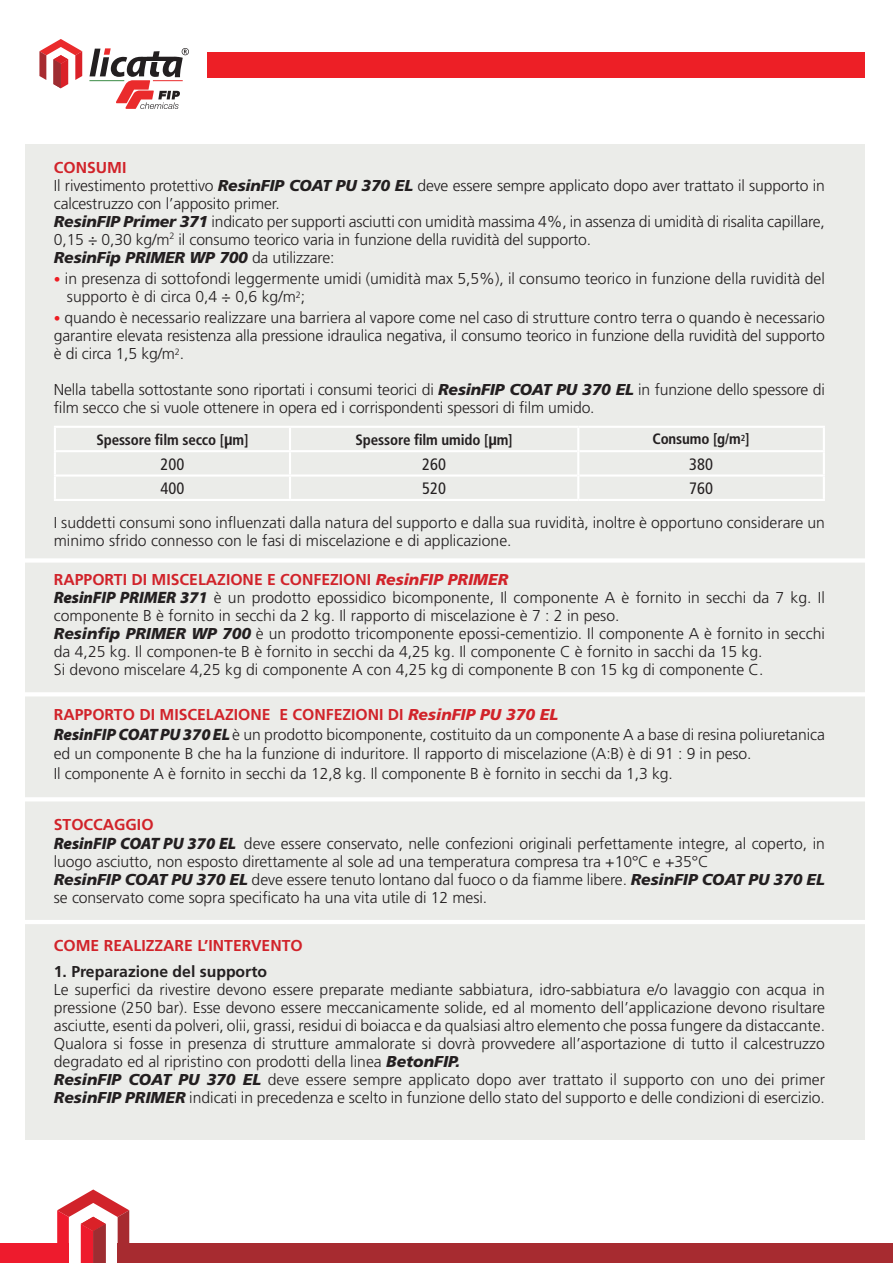
<style>
.page{position:relative;width:893px;height:1263px;background:#fff}
.page>*{position:absolute;margin:0;border:0;box-sizing:border-box;transform-origin:0 0}
.t1{font:condensed 16.5px "Frutiger";color:#231f20}
.t2{font:300 15.75px/18px "Frutiger";color:#231f20}
.t3{font:700 15.75px "Frutiger";color:#d1232a}
.t4{font:700 15.75px "Frutiger";color:#231f20}
.t5{font:700 condensed 15px "Frutiger";letter-spacing:-.01em;color:#231f20}
.s1{font-weight:700;color:#d1232a}
.s2{font-weight:900;font-style:italic}
.s3{font-size:13.5px;color:#ee1d23}
.s4{font-family:"Frutiger LT Std";font-size:16.5px}
.s5{font-weight:900;font-style:italic;color:#d1232a}
.s6{font-family:"Myriad Pro";font-weight:900;font-style:italic;font-size:16.5px}
</style>
<div class="page">
<svg style="left:39px;top:39px;width:43px;height:49px"></svg>
<hr style="left:89px;top:80px;width:35px;height:1px;background:#3b8c45">
<svg style="left:90px;top:48px;width:99px;height:61px"></svg>
<div style="left:118px;top:1244px;width:770px;height:19px;background:#a72b30"></div>
<div style="left:888px;top:1244px;width:5px;height:19px;background:#a72b30"></div>
<svg style="left:57px;top:1189px;width:72px;height:74px"></svg>
<div style="left:0;top:1244px;width:69px;height:19px;background:#ee1b2d"></div>
<div style="left:26px;top:145px;width:839px;height:995px;background:#ebece9"></div>
<div style="left:12px;top:558px;width:863px;height:5px;background:#fff"></div>
<hr style="left:12px;top:797px;width:863px;height:4px;background:#fff">
<hr style="left:12px;top:920px;width:863px;height:4px;background:#fff">
<hr style="left:12px;top:692px;width:863px;height:4px;background:#fff">
<hr style="left:289px;top:428px;width:2px;height:22px;background:#fff">
<hr style="left:54px;top:450px;width:236px;height:2px;background:#fff">
<hr style="left:290px;top:450px;width:287px;height:2px;background:#fff">
<hr style="left:289px;top:452px;width:2px;height:22px;background:#fff">
<hr style="left:579px;top:450px;width:246px;height:2px;background:#fff">
<hr style="left:54px;top:474px;width:236px;height:3px;background:#fff">
<hr style="left:290px;top:474px;width:287px;height:3px;background:#fff">
<hr style="left:289px;top:477px;width:2px;height:22px;background:#fff">
<hr style="left:579px;top:474px;width:246px;height:3px;background:#fff">
<hr style="left:54px;top:499px;width:236px;height:2px;background:#fff">
<hr style="left:290px;top:499px;width:288px;height:2px;background:#fff">
<hr style="left:578px;top:499px;width:247px;height:2px;background:#fff">
<hr style="left:54px;top:426px;width:236px;height:2px;background:#fff">
<hr style="left:54px;top:428px;width:2px;height:22px;background:#fff">
<hr style="left:290px;top:426px;width:288px;height:2px;background:#fff">
<hr style="left:578px;top:426px;width:247px;height:2px;background:#fff">
<hr style="left:823px;top:428px;width:2px;height:22px;background:#fff">
<hr style="left:54px;top:452px;width:2px;height:22px;background:#fff">
<hr style="left:823px;top:452px;width:2px;height:22px;background:#fff">
<hr style="left:54px;top:477px;width:2px;height:22px;background:#fff">
<hr style="left:823px;top:477px;width:2px;height:22px;background:#fff">
<hr style="left:577px;top:428px;width:2px;height:23px;background:#fff">
<hr style="left:577px;top:451px;width:2px;height:24px;background:#fff">
<hr style="left:577px;top:475px;width:2px;height:24px;background:#fff">
<div style="left:208px;top:52px;width:657px;height:26px;background:#ed1f26"></div>
<p class="t2" style="left:54px;top:158px;width:773px"><span class="s1">CONSUMI<br></span>Il rivestimento protettivo <span class="s2">ResinFIP COAT PU 370 EL</span> deve essere sempre applicato dopo aver trattato il supporto in calcestruzzo con l’apposito primer.<br><span class="s2">ResinFIP Primer 371</span> indicato per supporti asciutti con umidità massima 4%, in assenza di umidità di risalita capillare, 0,15 ÷ 0,30 kg/m<sup>2</sup> il consumo teorico varia in funzione della ruvidità del supporto.<br><span class="s2">ResinFip PRIMER WP 700</span> da utilizzare:</p>
<p class="t2" style="left:67px;top:269px;width:759px;text-indent:-13px"><span class="s3">•</span> in presenza di sottofondi leggermente umidi (umidità max 5,5%), il consumo teorico in funzione della ruvidità del supporto è di circa 0,4 ÷ 0,6 kg/m<sup>2</sup>;</p>
<p class="t2" style="left:54px;top:308px;width:773px;text-align:justify"><span class="s3">•</span> quando è necessario realizzare una barriera al vapore come nel caso di strutture contro terra o quando è necessario garantire elevata resistenza alla pressione idraulica negativa, il consumo teorico in funzione della ruvidità del supporto è di circa 1,5 kg/m<sup>2</sup>.</p>
<p class="t2" style="left:54px;top:380px;width:772px">Nella tabella sottostante sono riportati i consumi teorici di <span class="s2">ResinFIP COAT PU 370 EL</span> in funzione dello spessore di film secco che si vuole ottenere in opera ed i corrispondenti spessori di film umido.</p>
<p class="t5" style="left:96px;top:431px;width:154px">Spessore film secco [<span class="s4">μ</span>m]</p>
<p class="t5" style="left:356px;top:431px;width:159px">Spessore film umido [<span class="s4">μ</span>m]</p>
<p class="t5" style="left:652px;top:430px;width:99px">Consumo [g/m<sup>2</sup>]</p>
<p class="t1" style="left:161px;top:454px;width:25px">200</p>
<p class="t1" style="left:422px;top:454px;width:25px">260</p>
<p class="t1" style="left:689px;top:454px;width:25px">380</p>
<p class="t1" style="left:161px;top:479px;width:25px">400</p>
<p class="t1" style="left:422px;top:479px;width:25px">520</p>
<p class="t1" style="left:689px;top:479px;width:25px">760</p>
<p class="t2" style="left:54px;top:514px;width:772px">I suddetti consumi sono influenzati dalla natura del supporto e dalla sua ruvidità, inoltre è opportuno considerare un minimo sfrido connesso con le fasi di miscelazione e di applicazione.</p>
<p class="t2" style="left:54px;top:571px;width:773px"><span class="s1">RAPPORTI DI MISCELAZIONE E CONFEZIONI</span> <span class="s5">ResinFIP PRIMER<br></span><span class="s6">ResinFIP PRIMER 371</span> è un prodotto epossidico bicomponente, Il componente A è fornito in secchi da 7 kg. Il componente B è fornito in secchi da 2 kg. Il rapporto di miscelazione è 7 : 2 in peso.<br><span class="s2">Resinfip PRIMER WP 700</span> è un prodotto tricomponente epossi-cementizio. Il componente A è fornito in secchi da 4,25 kg. Il componen-te B è fornito in secchi da 4,25 kg. Il componente C è fornito in sacchi da 15 kg.<br>Si devono miscelare 4,25 kg di componente A con 4,25 kg di componente B con 15 kg di componente C.</p>
<p class="t2" style="left:54px;top:705px;width:773px;line-height:19.5px"><span class="s1">RAPPORTO DI MISCELAZIONE E CONFEZIONI DI</span> <span class="s5">ResinFIP PU 370 EL<br></span><span class="s6">ResinFIP COAT PU 370 EL</span> è un prodotto bicomponente, costituito da un componente A a base di resina poliuretanica ed un componente B che ha la funzione di induritore. Il rapporto di miscelazione (A:B) è di 91 : 9 in peso.<br>Il componente A è fornito in secchi da 12,8 kg. Il componente B è fornito in secchi da 1,3 kg.</p>
<p class="t2" style="left:54px;top:814px;width:772px;line-height:19.5px"><span class="s1">STOCCAGGIO<br></span><span class="s6">ResinFIP COAT PU 370 EL</span> deve essere conservato, nelle confezioni originali perfettamente integre, al coperto, in</p>
<p class="t2" style="left:54px;top:853px;width:772px">luogo asciutto, non esposto direttamente al sole ad una temperatura compresa tra +10°C e +35°C<br><span class="s2">ResinFIP COAT PU 370 EL</span> deve essere tenuto lontano dal fuoco o da fiamme libere. <span class="s2">ResinFIP COAT PU 370 EL </span>se conservato come sopra specificato ha una vita utile di 12 mesi.</p>
<p class="t3" style="left:54px;top:936px;width:250px">COME REALIZZARE L’INTERVENTO</p>
<p class="t4" style="left:54px;top:962px;width:215px">1. Preparazione del supporto</p>
<p class="t2" style="left:54px;top:980px;width:773px">Le superfici da rivestire devono essere preparate mediante sabbiatura, idro-sabbiatura e/o lavaggio con acqua in pressione (250 bar). Esse devono essere meccanicamente solide, ed al momento dell’applicazione devono risultare asciutte, esenti da polveri, olii, grassi, residui di boiacca e da qualsiasi altro elemento che possa fungere da distaccante.<br>Qualora si fosse in presenza di strutture ammalorate si dovrà provvedere all’asportazione di tutto il calcestruzzo degradato ed al ripristino con prodotti della linea <span class="s2">BetonFIP.<br>ResinFIP COAT PU 370 EL</span> deve essere sempre applicato dopo aver trattato il supporto con uno dei primer <span class="s2">ResinFIP PRIMER</span> indicati in precedenza e scelto in funzione dello stato del supporto e delle condizioni di esercizio.</p>
</div>
